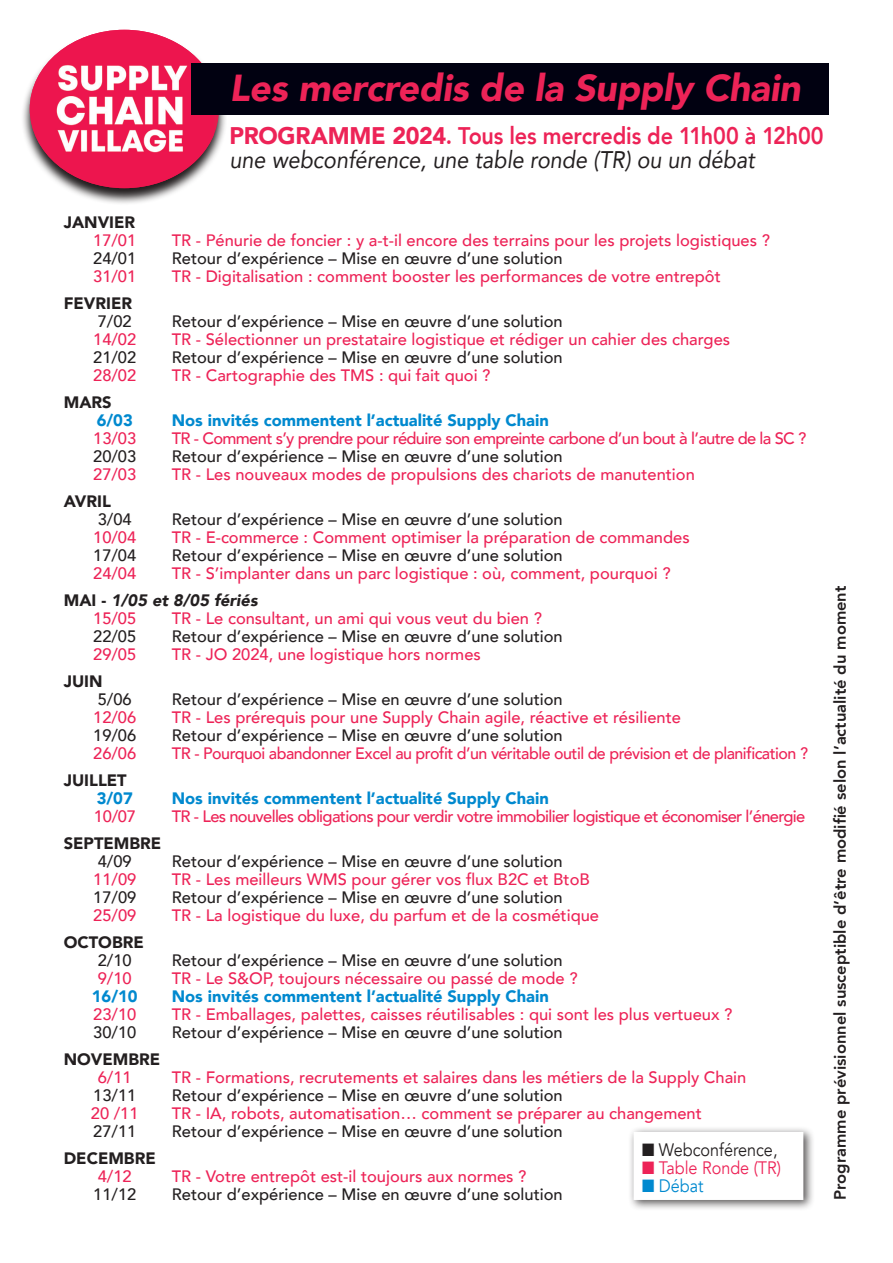
<style>
.page{position:relative;width:893px;height:1263px;background:#fff}
.page>*{position:absolute;margin:0;border:0;box-sizing:border-box;transform-origin:0 0}
.t1{font:italic 900 37.5px "Avenir";letter-spacing:-.01em;color:#ed2357}
.t2{font:italic 24px/24px "Avenir";color:#231f20;scale:.9 1}
.t3{font:18px "Avenir";color:#231f20;scale:.9 1}
.t4{font:18px "Avenir";color:#ed2357;scale:.9 1}
.t5{font:18px "Avenir";color:#0089cf;scale:.9 1}
.t6{font:500 16.5px/27px "Avenir";color:#ed2357}
.t7{font:500 16.5px "Avenir";color:#231f20}
.t8{font:500 16.5px "Avenir";letter-spacing:-.04em;color:#ed2357}
.t9{font:900 16.5px "Avenir";color:#0089cf}
.t10{font:500 16.5px "Avenir";letter-spacing:-.03em;color:#ed2357}
.t11{font:800 16.5px "Avenir";color:#231f20}
.t12{font:900 16.5px "Avenir";color:#231f20}
.s1{font-weight:900;font-style:normal;color:#ed2357}
.s2{font-weight:800;font-style:normal;color:#ed2357}
.s3{font-weight:900;color:#231f20}
.s4{font-weight:900;font-style:italic;color:#231f20}
</style>
<div class="page">
<div style="left:628px;top:1126px;width:187px;height:85px;background:#231f20;opacity:.75"></div>
<div style="left:634px;top:1132px;width:169px;height:68px;background:#fff"></div>
<svg style="left:23px;top:63px;width:204px;height:141px"></svg>
<img style="left:30px;top:30px;width:184px;height:158px">
<div style="left:191px;top:64px;width:638px;height:51px;background:#010111"></div>
<h1 class="t1" style="left:230px;top:57px;width:572px">Les mercredis de la Supply Chain</h1>
<h2 class="t2" style="left:230px;top:124px;width:662px"><span class="s1">PROGRAMME 2024</span><span class="s2">. Tous les mercredis de 11h00 à 12h00 </span>une webconférence, une table ronde (TR) ou un débat</h2>
<p class="t12" style="left:64px;top:208px;width:73px">JANVIER</p>
<p class="t6" style="left:93px;top:226px;width:45px">17/01</p>
<p class="t6" style="left:172px;top:226px;width:600px">TR - Pénurie de foncier : y a-t-il encore des terrains pour les projets logistiques ?</p>
<p class="t7" style="left:93px;top:244px;width:45px">24/01</p>
<p class="t7" style="left:172px;top:244px;width:392px">Retour d’expérience – Mise en œuvre d’une solution</p>
<p class="t6" style="left:93px;top:262px;width:45px">31/01</p>
<p class="t6" style="left:172px;top:262px;width:550px">TR - Digitalisation : comment booster les performances de votre entrepôt</p>
<p class="t12" style="left:64px;top:289px;width:70px">FEVRIER</p>
<p class="t7" style="left:98px;top:307px;width:35px">7/02</p>
<p class="t7" style="left:172px;top:307px;width:392px">Retour d’expérience – Mise en œuvre d’une solution</p>
<p class="t6" style="left:93px;top:325px;width:45px">14/02</p>
<p class="t6" style="left:172px;top:325px;width:560px">TR - Sélectionner un prestataire logistique et rédiger un cahier des charges</p>
<p class="t7" style="left:93px;top:343px;width:45px">21/02</p>
<p class="t7" style="left:172px;top:343px;width:392px">Retour d’expérience – Mise en œuvre d’une solution</p>
<p class="t6" style="left:93px;top:361px;width:45px">28/02</p>
<p class="t6" style="left:172px;top:361px;width:320px">TR - Cartographie des TMS : qui fait quoi ?</p>
<p class="t12" style="left:64px;top:388px;width:49px">MARS</p>
<p class="t9" style="left:97px;top:406px;width:38px">6/03</p>
<p class="t9" style="left:172px;top:406px;width:379px">Nos invités commentent l’actualité Supply Chain</p>
<p class="t6" style="left:93px;top:424px;width:45px">13/03</p>
<p class="t8" style="left:172px;top:424px;width:636px">TR - Comment s’y prendre pour réduire son empreinte carbone d’un bout à l’autre de la SC ?</p>
<p class="t7" style="left:93px;top:442px;width:45px">20/03</p>
<p class="t7" style="left:172px;top:442px;width:392px">Retour d’expérience – Mise en œuvre d’une solution</p>
<p class="t6" style="left:93px;top:460px;width:45px">27/03</p>
<p class="t6" style="left:172px;top:460px;width:525px">TR - Les nouveaux modes de propulsions des chariots de manutention</p>
<p class="t12" style="left:64px;top:487px;width:49px">AVRIL</p>
<p class="t7" style="left:98px;top:505px;width:35px">3/04</p>
<p class="t7" style="left:172px;top:505px;width:392px">Retour d’expérience – Mise en œuvre d’une solution</p>
<p class="t6" style="left:93px;top:523px;width:45px">10/04</p>
<p class="t6" style="left:172px;top:523px;width:519px">TR - E-commerce : Comment optimiser la préparation de commandes</p>
<p class="t7" style="left:93px;top:541px;width:45px">17/04</p>
<p class="t7" style="left:172px;top:541px;width:392px">Retour d’expérience – Mise en œuvre d’une solution</p>
<p class="t6" style="left:93px;top:559px;width:45px">24/04</p>
<p class="t6" style="left:64px;top:559px;width:608px;text-indent:108px">TR - S’implanter dans un parc logistique : où, comment, pourquoi ?<br><span class="s3">MAI -</span> <span class="s4">1/05 et 8/05 fériés</span></p>
<p class="t6" style="left:93px;top:604px;width:45px">15/05</p>
<p class="t6" style="left:172px;top:604px;width:372px">TR - Le consultant, un ami qui vous veut du bien ?</p>
<p class="t7" style="left:93px;top:622px;width:45px">22/05</p>
<p class="t7" style="left:172px;top:622px;width:392px">Retour d’expérience – Mise en œuvre d’une solution</p>
<p class="t6" style="left:93px;top:640px;width:45px">29/05</p>
<p class="t6" style="left:172px;top:640px;width:311px">TR - JO 2024, une logistique hors normes</p>
<p class="t12" style="left:64px;top:667px;width:40px">JUIN</p>
<p class="t7" style="left:98px;top:685px;width:35px">5/06</p>
<p class="t7" style="left:172px;top:685px;width:392px">Retour d’expérience – Mise en œuvre d’une solution</p>
<p class="t6" style="left:93px;top:703px;width:45px">12/06</p>
<p class="t6" style="left:172px;top:703px;width:511px">TR - Les prérequis pour une Supply Chain agile, réactive et résiliente</p>
<p class="t7" style="left:93px;top:721px;width:45px">19/06</p>
<p class="t7" style="left:172px;top:721px;width:392px">Retour d’expérience – Mise en œuvre d’une solution</p>
<p class="t6" style="left:93px;top:739px;width:45px">26/06</p>
<p class="t10" style="left:172px;top:739px;width:638px">TR - Pourquoi abandonner Excel au profit d’un véritable outil de prévision et de planification ?</p>
<p class="t12" style="left:64px;top:766px;width:64px">JUILLET</p>
<p class="t9" style="left:97px;top:784px;width:38px">3/07</p>
<p class="t9" style="left:172px;top:784px;width:379px">Nos invités commentent l’actualité Supply Chain</p>
<p class="t6" style="left:94px;top:802px;width:44px">10/07</p>
<p class="t8" style="left:172px;top:802px;width:635px">TR - Les nouvelles obligations pour verdir votre immobilier logistique et économiser l’énergie</p>
<p class="t12" style="left:64px;top:829px;width:99px">SEPTEMBRE</p>
<p class="t7" style="left:98px;top:847px;width:35px">4/09</p>
<p class="t7" style="left:172px;top:847px;width:392px">Retour d’expérience – Mise en œuvre d’une solution</p>
<p class="t6" style="left:93px;top:865px;width:45px">11/09</p>
<p class="t6" style="left:172px;top:865px;width:420px">TR - Les meilleurs WMS pour gérer vos flux B2C et BtoB</p>
<p class="t7" style="left:93px;top:883px;width:45px">17/09</p>
<p class="t7" style="left:172px;top:883px;width:392px">Retour d’expérience – Mise en œuvre d’une solution</p>
<p class="t6" style="left:93px;top:901px;width:45px">25/09</p>
<p class="t6" style="left:172px;top:901px;width:429px">TR - La logistique du luxe, du parfum et de la cosmétique</p>
<p class="t12" style="left:64px;top:928px;width:82px">OCTOBRE</p>
<p class="t7" style="left:98px;top:946px;width:35px">2/10</p>
<p class="t7" style="left:172px;top:946px;width:392px">Retour d’expérience – Mise en œuvre d’une solution</p>
<p class="t6" style="left:98px;top:964px;width:35px">9/10</p>
<p class="t6" style="left:172px;top:964px;width:407px">TR - Le S&amp;OP, toujours nécessaire ou passé de mode ?</p>
<p class="t9" style="left:92px;top:982px;width:47px">16/10</p>
<p class="t9" style="left:172px;top:982px;width:379px">Nos invités commentent l’actualité Supply Chain</p>
<p class="t6" style="left:93px;top:1000px;width:45px">23/10</p>
<p class="t6" style="left:172px;top:1000px;width:562px">TR - Emballages, palettes, caisses réutilisables : qui sont les plus vertueux ?</p>
<p class="t7" style="left:93px;top:1018px;width:45px">30/10</p>
<p class="t7" style="left:172px;top:1018px;width:392px">Retour d’expérience – Mise en œuvre d’une solution</p>
<p class="t12" style="left:64px;top:1045px;width:98px">NOVEMBRE</p>
<p class="t6" style="left:98px;top:1063px;width:35px">6/11</p>
<p class="t6" style="left:172px;top:1063px;width:576px">TR - Formations, recrutements et salaires dans les métiers de la Supply Chain</p>
<p class="t7" style="left:93px;top:1081px;width:45px">13/11</p>
<p class="t7" style="left:172px;top:1081px;width:392px">Retour d’expérience – Mise en œuvre d’une solution</p>
<p class="t6" style="left:91px;top:1099px;width:49px">20 /11</p>
<p class="t6" style="left:172px;top:1099px;width:532px">TR - IA, robots, automatisation… comment se préparer au changement</p>
<p class="t7" style="left:93px;top:1117px;width:45px">27/11</p>
<p class="t7" style="left:172px;top:1117px;width:392px">Retour d’expérience – Mise en œuvre d’une solution</p>
<p class="t12" style="left:64px;top:1144px;width:93px">DECEMBRE</p>
<p class="t6" style="left:98px;top:1162px;width:35px">4/12</p>
<p class="t6" style="left:172px;top:1162px;width:356px">TR - Votre entrepôt est-il toujours aux normes ?</p>
<p class="t7" style="left:93px;top:1180px;width:45px">11/12</p>
<p class="t7" style="left:172px;top:1180px;width:392px">Retour d’expérience – Mise en œuvre d’une solution</p>
<p class="t3" style="left:642px;top:1138px;width:152px">■ Webconférence,</p>
<p class="t4" style="left:642px;top:1156px;width:156px">■ Table Ronde (TR)</p>
<p class="t5" style="left:642px;top:1174px;width:70px">■ Débat</p>
<p class="t11" style="left:827px;top:1200px;width:616px;rotate:-90deg">Programme prévisionnel susceptible d’être modifié selon l’actualité du moment</p>
</div>
